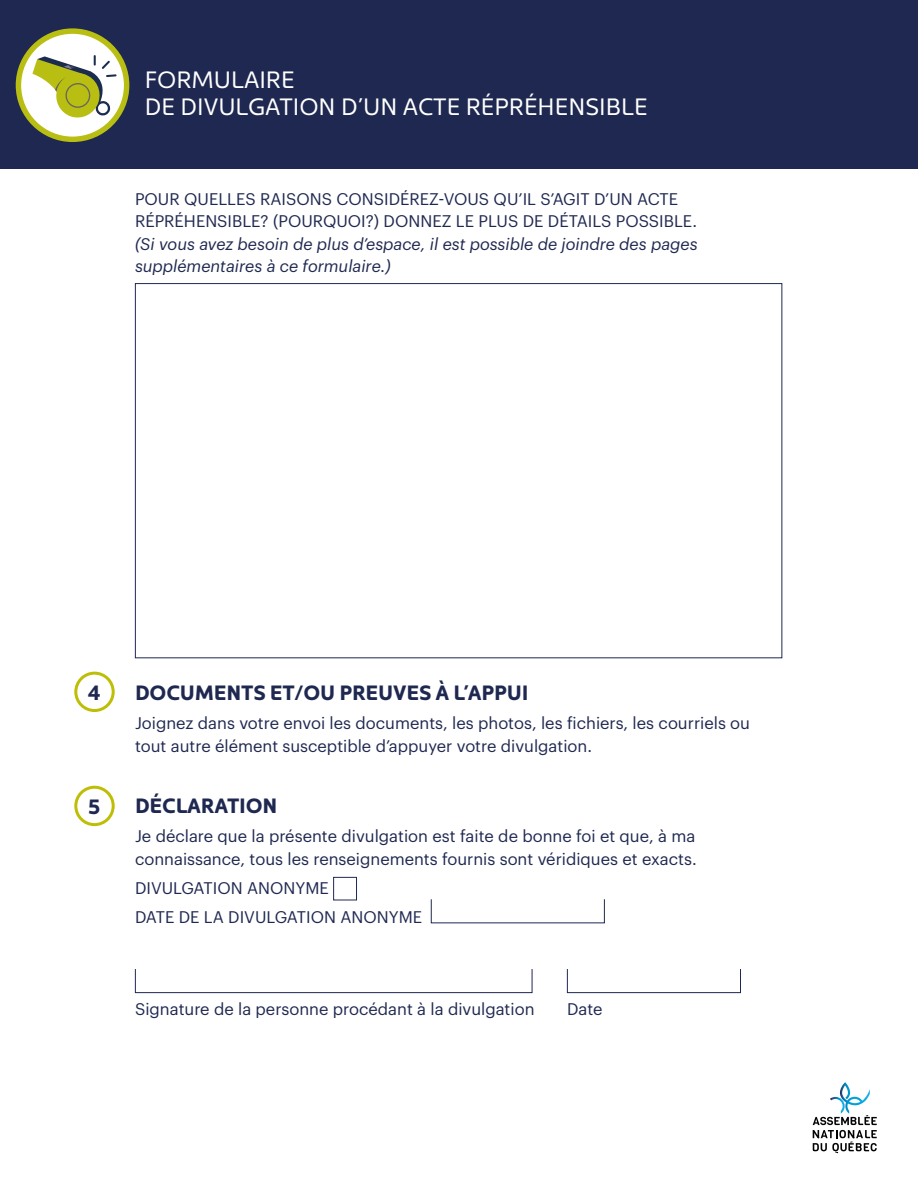
<style>
.page{position:relative;width:918px;height:1188px;background:#fff}
.page>*{position:absolute;margin:0;border:0;box-sizing:border-box;transform-origin:0 0}
.t1{font:24px/27px "Kyrial Sans Pro";color:#fff}
.t2{font:700 21px "Kyrial Sans Pro";letter-spacing:-.01em;color:#1f2850}
.t3{font:16.5px/22.5px "Graphik";color:#1f2850}
.t4{font:italic 16.5px/22.5px "Graphik";color:#1f2850}
</style>
<div class="page">
<div style="left:0;top:0;width:918px;height:169px;background:#1f2850"></div>
<svg style="left:813px;top:1083px;width:64px;height:70px"></svg>
<svg style="left:16px;top:28px;width:113px;height:114px"></svg>
<div style="left:333px;top:877px;width:24px;height:23px;background:#fff;border:1px solid #1f2850"></div>
<div style="left:135px;top:969px;width:397px;height:24px;border:1px solid #1f2850"></div>
<div style="left:567px;top:969px;width:174px;height:24px;border:1px solid #1f2850"></div>
<div style="left:135px;top:283px;width:647px;height:375px;background:#fff;border:1px solid #1f2850"></div>
<div style="left:74px;top:672px;width:41px;height:40px;border:3px solid #bebe07;border-radius:50%"></div>
<div style="left:74px;top:786px;width:41px;height:40px;border:3px solid #bebe07;border-radius:50%"></div>
<h1 class="t1" style="left:145px;top:65px;width:504px">FORMULAIRE<br>DE DIVULGATION D’UN ACTE RÉPRÉHENSIBLE</h1>
<p class="t3" style="left:135px;top:186px;width:564px">POUR QUELLES RAISONS CONSIDÉREZ-VOUS QU’IL S’AGIT D’UN ACTE<br>RÉPRÉHENSIBLE? (POURQUOI?) DONNEZ LE PLUS DE DÉTAILS POSSIBLE.</p>
<p class="t4" style="left:135px;top:231px;width:564px">(Si vous avez besoin de plus d’espace, il est possible de joindre des pages supplémentaires à ce formulaire.)</p>
<h2 class="t2" style="left:88px;top:677px;width:14px">4</h2>
<h2 class="t2" style="left:88px;top:791px;width:14px">5</h2>
<h2 class="t2" style="left:135px;top:677px;width:395px">DOCUMENTS ET/OU PREUVES À L’APPUI</h2>
<p class="t3" style="left:135px;top:710px;width:617px">Joignez dans votre envoi les documents, les photos, les fichiers, les courriels ou tout autre élément susceptible d’appuyer votre divulgation.</p>
<h2 class="t2" style="left:135px;top:791px;width:144px">DÉCLARATION</h2>
<p class="t3" style="left:135px;top:824px;width:563px">Je déclare que la présente divulgation est faite de bonne foi et que, à ma connaissance, tous les renseignements fournis sont véridiques et exacts.</p>
<p class="t3" style="left:135px;top:875px;width:195px">DIVULGATION ANONYME</p>
<p class="t3" style="left:135px;top:905px;width:289px">DATE DE LA DIVULGATION ANONYME</p>
<p class="t3" style="left:135px;top:997px;width:401px">Signature de la personne procédant à la divulgation</p>
<p class="t3" style="left:567px;top:997px;width:37px">Date</p>
</div>
